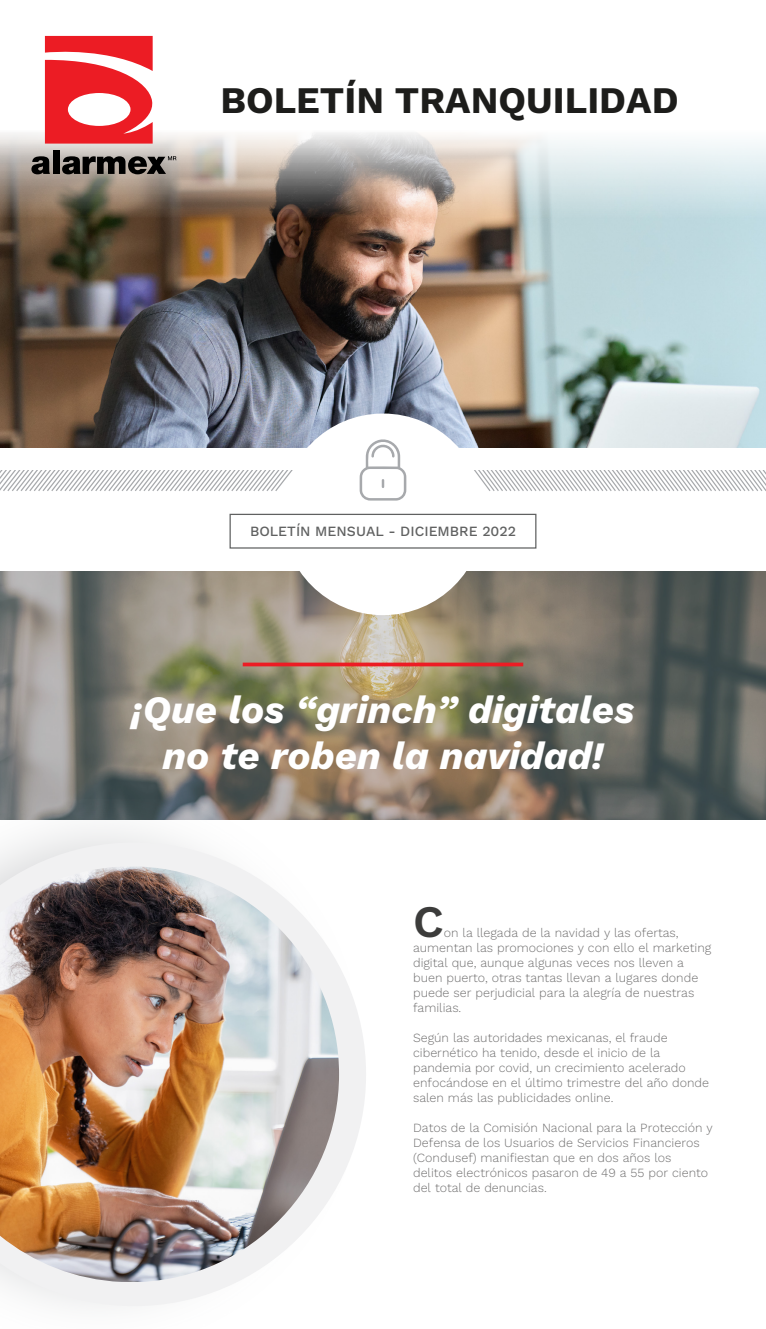
<style>
.page{position:relative;width:766px;height:1329px;background:#fff}
.page>*{position:absolute;margin:0;border:0;box-sizing:border-box;transform-origin:0 0}
.t1{font:600 45px "Work Sans";color:#3c3c3b}
.t2{font:italic 700 38.75px/46.5px "Work Sans";color:#fff;text-align:center}
.t3{font:700 37.5px "Work Sans";color:#1d1d1b}
.t4{font:500 14.12px "Work Sans";color:#606161}
.t5{font:300 12.5px/15px "Work Sans";color:#706f6f}
</style>
<div class="page">
<svg style="left:0;top:571px;width:765px;height:248px;background:#7f7b6d"></svg>
<svg style="left:243px;top:662px;width:280px;height:4px"></svg>
<img style="left:0;top:799px;width:349px;height:43px">
<svg style="left:0;top:842px;width:366px;height:464px"></svg>
<img style="left:0;top:866px;width:339px;height:416px">
<img style="left:0;top:312px;width:765px;height:135px">
<div style="left:282px;top:413px;width:201px;height:202px;background:#fff;border-radius:50%"></div>
<img style="left:0;top:35px;width:765px;height:277px">
<div style="left:229px;top:514px;width:307px;height:35px;border:1px solid #606161"></div>
<svg style="left:474px;top:470px;width:291px;height:21px"></svg>
<svg style="left:0;top:470px;width:293px;height:21px"></svg>
<svg style="left:31px;top:156px;width:19px;height:18px"></svg>
<div style="left:53px;top:150px;width:6px;height:24px;background:#000"></div>
<svg style="left:62px;top:156px;width:114px;height:18px;background:#4b4744"></svg>
<svg style="left:45px;top:36px;width:110px;height:108px"></svg>
<svg style="left:359px;top:439px;width:47px;height:61px"></svg>
<h3 class="t3" style="left:220px;top:72px;width:459px">BOLETÍN TRANQUILIDAD</h3>
<p class="t4" style="left:250px;top:520px;width:267px">BOLETÍN MENSUAL - DICIEMBRE 2022</p>
<h2 class="t2" style="left:131px;top:684px;width:504px">¡Que los “grinch” digitales no te roben la navidad!</h2>
<h1 class="t1" style="left:413px;top:888px;width:32px">C</h1>
<p class="t5" style="left:413px;top:925px;width:300px;text-indent:31px">on la llegada de la navidad y las ofertas, aumentan las promociones y con ello el marketing digital que, aunque algunas veces nos lleven a buen puerto, otras tantas llevan a lugares donde puede ser perjudicial para la alegría de nuestras familias.</p>
<p class="t5" style="left:413px;top:1030px;width:297px">Según las autoridades mexicanas, el fraude cibernético ha tenido, desde el inicio de la pandemia por covid, un crecimiento acelerado enfocándose en el último trimestre del año donde salen más las publicidades online.</p>
<p class="t5" style="left:413px;top:1120px;width:301px">Datos de la Comisión Nacional para la Protección y Defensa de los Usuarios de Servicios Financieros (Condusef) manifiestan que en dos años los delitos electrónicos pasaron de 49 a 55 por ciento del total de denuncias.</p>
</div>
